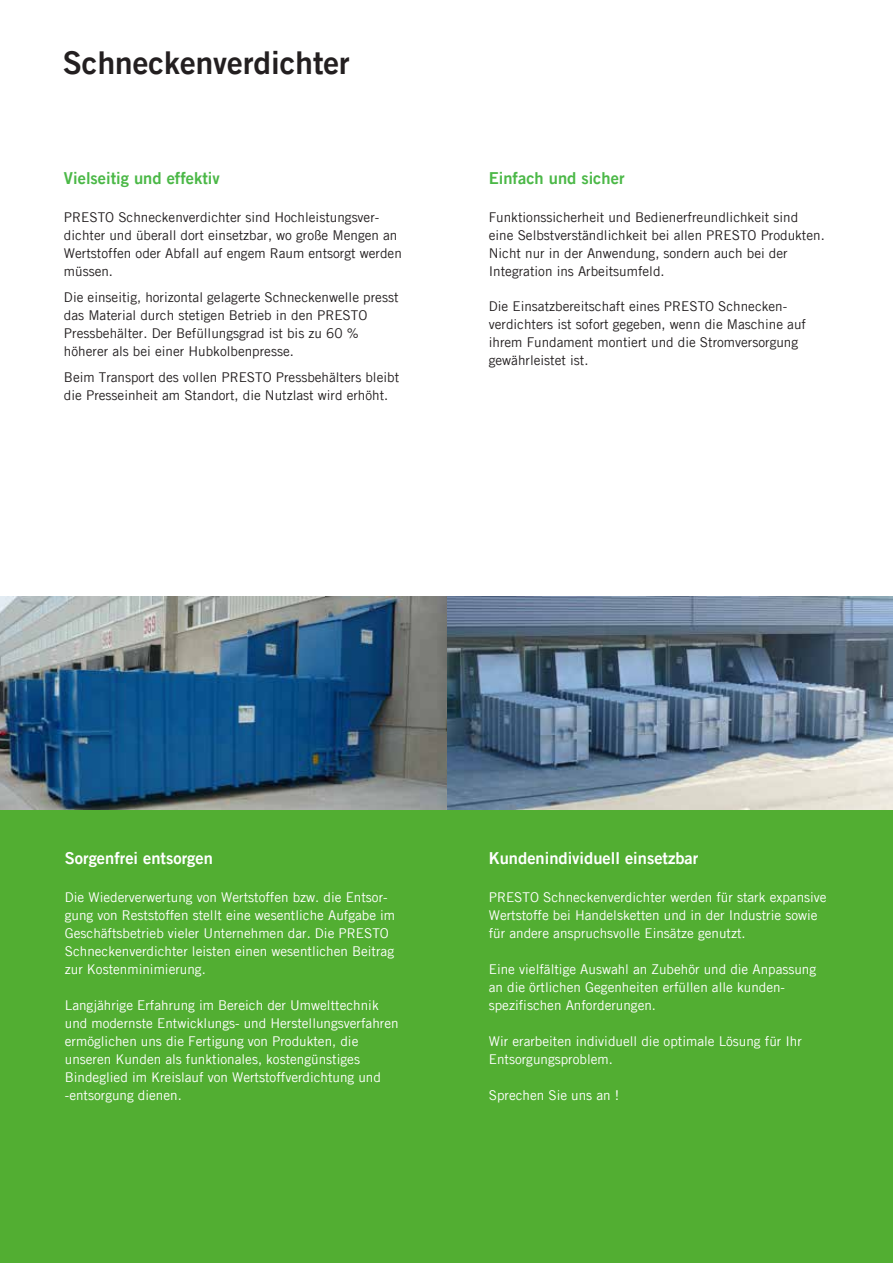
<style>
.page{position:relative;width:893px;height:1263px;background:#fff}
.page>*{position:absolute;margin:0;border:0;box-sizing:border-box;transform-origin:0 0}
.t1{font:31.5px "Trade Gothic LT Com Bd 2";color:#231f20}
.t2{font:16.5px "Trade Gothic LT Com Bd 2";color:#fff}
.t3{font:16.5px "Trade Gothic LT Com Bd 2";color:#4bb847}
.t4{font:13.5px/18px "Trade Gothic LT Com";color:#fff}
.t5{font:13.5px/18px "Trade Gothic LT Com";color:#231f20}
</style>
<div class="page">
<div style="left:0;top:679px;width:892px;height:584px;background:#52ae32"></div>
<img style="left:0;top:596px;width:892px;height:213px">
<h1 class="t1" style="left:63px;top:43px;width:289px">Schneckenverdichter</h1>
<p class="t3" style="left:64px;top:168px;width:157px">Vielseitig und effektiv</p>
<p class="t5" style="left:64px;top:208px;width:339px">PRESTO Schneckenverdichter sind Hochleistungsver&shy;dichter und überall dort einsetzbar, wo große Mengen an Wertstoffen oder Abfall auf engem Raum entsorgt werden müssen.</p>
<p class="t5" style="left:64px;top:288px;width:336px">Die einseitig, horizontal gelagerte Schneckenwelle presst das Material durch stetigen Betrieb in den PRESTO Pressbehälter. Der Befüllungsgrad ist bis zu 60 % höherer als bei einer Hubkolbenpresse.</p>
<p class="t5" style="left:64px;top:368px;width:337px">Beim Transport des vollen PRESTO Pressbehälters bleibt die Presseinheit am Standort, die Nutzlast wird erhöht.</p>
<p class="t3" style="left:489px;top:168px;width:137px">Einfach und sicher</p>
<p class="t5" style="left:489px;top:208px;width:338px">Funktionssicherheit und Bedienerfreundlichkeit sind eine Selbstverständlichkeit bei allen PRESTO Produkten.<br>Nicht nur in der Anwendung, sondern auch bei der Integration ins Arbeitsumfeld.</p>
<p class="t5" style="left:489px;top:297px;width:319px">Die Einsatzbereitschaft eines PRESTO Schnecken&shy;verdichters ist sofort gegeben, wenn die Maschine auf ihrem Fundament montiert und die Stromversorgung gewährleistet ist.</p>
<p class="t2" style="left:65px;top:848px;width:150px">Sorgenfrei entsorgen</p>
<p class="t4" style="left:65px;top:888px;width:332px">Die Wiederverwertung von Wertstoffen bzw. die Entsor&shy;gung von Reststoffen stellt eine wesentliche Aufgabe im Geschäftsbetrieb vieler Unternehmen dar. Die PRESTO Schneckenverdichter leisten einen wesentlichen Beitrag zur Kostenminimierung.</p>
<p class="t4" style="left:65px;top:996px;width:335px">Langjährige Erfahrung im Bereich der Umwelttechnik und modernste Entwicklungs- und Herstellungsverfahren ermöglichen uns die Fertigung von Produkten, die unseren Kunden als funktionales, kostengünstiges Bindeglied im Kreislauf von Wertstoffverdichtung und -entsorgung dienen.</p>
<p class="t2" style="left:489px;top:848px;width:211px">Kundenindividuell einsetzbar</p>
<p class="t4" style="left:489px;top:888px;width:339px">PRESTO Schneckenverdichter werden für stark expansive<br>Wertstoffe bei Handelsketten und in der Industrie sowie für andere anspruchsvolle Einsätze genutzt.</p>
<p class="t4" style="left:489px;top:960px;width:329px">Eine vielfältige Auswahl an Zubehör und die Anpassung an die örtlichen Gegenheiten erfüllen alle kunden&shy;spezifischen Anforderungen.</p>
<p class="t4" style="left:489px;top:1032px;width:315px">Wir erarbeiten individuell die optimale Lösung für Ihr<br>Entsorgungsproblem.</p>
<p class="t4" style="left:489px;top:1086px;width:132px">Sprechen Sie uns an !</p>
</div>
